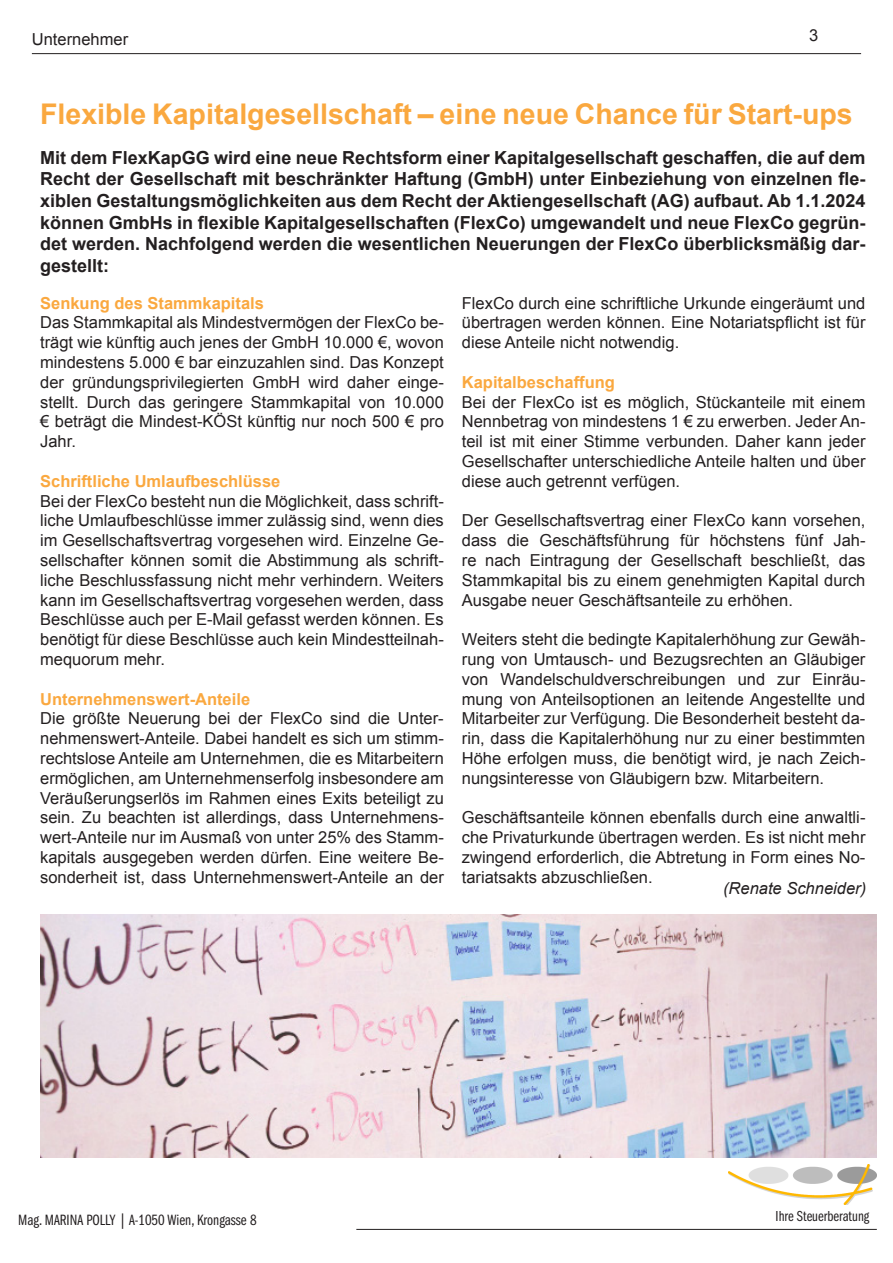
<style>
.page{position:relative;width:893px;height:1263px;background:#fff}
.page>*{position:absolute;margin:0;border:0;box-sizing:border-box;transform-origin:0 0}
.t1{font:700 28.5px "Arial";color:#faa83f}
.t2{font:700 18px/21.6px "Arial";color:#231f20;text-align:justify}
.t3{font:16.5px/19.8px "Arial";color:#231f20;text-align:justify}
.t4{font:700 16.5px "Arial";color:#faa83f}
.t5{font:italic 16.5px "Arial";color:#231f20}
.t6{font:15.45px "Franklin Gothic LT Pro Bk Cm";color:#231f20}
.t7{font:15px "Franklin Gothic LT Pro Bk Cm";color:#231f20}
</style>
<div class="page">
<hr style="left:32px;top:53px;width:829px;height:1px;background:#231f20">
<hr style="left:356px;top:1229px;width:521px;height:1px;background:#231f20">
<img style="left:729px;top:1164px;width:148px;height:40px">
<img style="left:40px;top:914px;width:837px;height:244px">
<p class="t3" style="left:32px;top:29px;width:98px">Unternehmer</p>
<p class="t3" style="left:809px;top:25px;width:11px">3</p>
<h1 class="t1" style="left:40px;top:95px;width:814px">Flexible Kapitalgesellschaft – eine neue Chance für Start-ups</h1>
<p class="t2" style="left:40px;top:147px;width:827px">Mit dem FlexKapGG wird eine neue Rechtsform einer Kapitalgesellschaft geschaffen, die auf dem Recht der Gesellschaft mit beschränkter Haftung (GmbH) unter Einbeziehung von einzelnen fle&shy;xiblen Gestaltungsmöglichkeiten aus dem Recht der Aktiengesellschaft (AG) aufbaut. Ab 1.1.2024 können GmbHs in flexible Kapitalgesellschaften (FlexCo) umgewandelt und neue FlexCo gegrün&shy;det werden. Nachfolgend werden die wesentlichen Neuerungen der FlexCo überblicksmäßig dar&shy;gestellt:</p>
<p class="t4" style="left:40px;top:292px;width:225px">Senkung des Stammkapitals</p>
<p class="t3" style="left:40px;top:313px;width:405px">Das Stammkapital als Mindestvermögen der FlexCo be&shy;trägt wie künftig auch jenes der GmbH 10.000 €, wovon mindestens 5.000 € bar einzuzahlen sind. Das Konzept der gründungsprivilegierten GmbH wird daher einge&shy;stellt. Durch das geringere Stammkapital von 10.000 € beträgt die Mindest-KÖSt künftig nur noch 500 € pro Jahr.</p>
<p class="t4" style="left:40px;top:470px;width:242px">Schriftliche Umlaufbeschlüsse</p>
<p class="t3" style="left:40px;top:491px;width:405px">Bei der FlexCo besteht nun die Möglichkeit, dass schrift&shy;liche Umlaufbeschlüsse immer zulässig sind, wenn dies im Gesellschaftsvertrag vorgesehen wird. Einzelne Ge&shy;sellschafter können somit die Abstimmung als schrift&shy;liche Beschlussfassung nicht mehr verhindern. Weiters kann im Gesellschaftsvertrag vorgesehen werden, dass Beschlüsse auch per E-Mail gefasst werden können. Es benötigt für diese Beschlüsse auch kein Mindestteilnah&shy;mequorum mehr.</p>
<p class="t4" style="left:40px;top:688px;width:211px">Unternehmenswert-Anteile</p>
<p class="t3" style="left:40px;top:709px;width:405px">Die größte Neuerung bei der FlexCo sind die Unter&shy;nehmenswert-Anteile. Dabei handelt es sich um stimm&shy;rechtslose Anteile am Unternehmen, die es Mitarbeitern ermöglichen, am Unternehmenserfolg insbesondere am Veräußerungserlös im Rahmen eines Exits beteiligt zu sein. Zu beachten ist allerdings, dass Unternehmens&shy;wert-Anteile nur im Ausmaß von unter 25% des Stamm&shy;kapitals ausgegeben werden dürfen. Eine weitere Be&shy;sonderheit ist, dass Unternehmenswert-Anteile an der</p>
<p class="t3" style="left:462px;top:293px;width:405px">FlexCo durch eine schriftliche Urkunde eingeräumt und übertragen werden können. Eine Notariatspflicht ist für diese Anteile nicht notwendig.</p>
<p class="t4" style="left:462px;top:371px;width:155px">Kapitalbeschaffung</p>
<p class="t3" style="left:462px;top:392px;width:405px">Bei der FlexCo ist es möglich, Stückanteile mit einem Nennbetrag von mindestens 1 € zu erwerben. Jeder An&shy;teil ist mit einer Stimme verbunden. Daher kann jeder Gesellschafter unterschiedliche Anteile halten und über diese auch getrennt verfügen.</p>
<p class="t3" style="left:462px;top:511px;width:405px">Der Gesellschaftsvertrag einer FlexCo kann vorsehen, dass die Geschäftsführung für höchstens fünf Jah&shy;re nach Eintragung der Gesellschaft beschließt, das Stammkapital bis zu einem genehmigten Kapital durch Ausgabe neuer Geschäftsanteile zu erhöhen.</p>
<p class="t3" style="left:462px;top:630px;width:405px">Weiters steht die bedingte Kapitalerhöhung zur Gewäh&shy;rung von Umtausch- und Bezugsrechten an Gläubiger von Wandelschuldverschreibungen und zur Einräu&shy;mung von Anteilsoptionen an leitende Angestellte und Mitarbeiter zur Verfügung. Die Besonderheit besteht da&shy;rin, dass die Kapitalerhöhung nur zu einer bestimmten Höhe erfolgen muss, die benötigt wird, je nach Zeich&shy;nungsinteresse von Gläubigern bzw. Mitarbeitern.</p>
<p class="t3" style="left:462px;top:808px;width:405px">Geschäftsanteile können ebenfalls durch eine anwaltli&shy;che Privaturkunde übertragen werden. Es ist nicht mehr zwingend erforderlich, die Abtretung in Form eines No&shy;tariatsakts abzuschließen.</p>
<p class="t5" style="left:723px;top:878px;width:145px">(Renate Schneider)</p>
<p class="t6" style="left:18px;top:1211px;width:240px">Mag. MARINA POLLY | A-1050 Wien, Krongasse 8</p>
<p class="t7" style="left:776px;top:1208px;width:95px">Ihre Steuerberatung</p>
</div>
